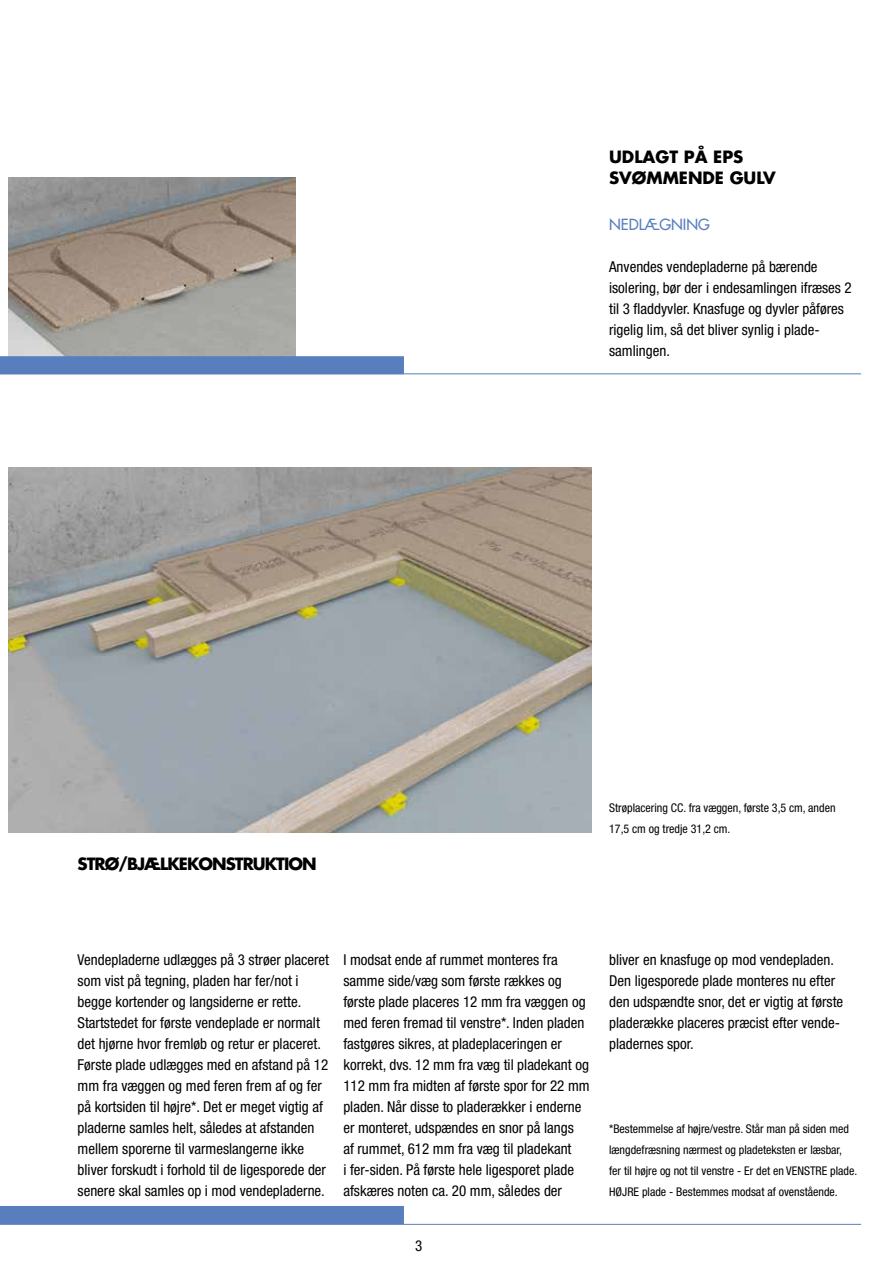
<style>
.page{position:relative;width:893px;height:1263px;background:#fff}
.page>*{position:absolute;margin:0;border:0;box-sizing:border-box;transform-origin:0 0}
.t1{font:700 16.5px/21px "CK Futura";color:#000}
.t2{font:700 16.5px "CK Futura";letter-spacing:-.06em;color:#000}
.t3{font:condensed 15px/21px "Helvetica Neue";color:#000}
.t4{font:15px "CK Futura";color:#587ebe}
.t5{font:condensed 12px/21px "Helvetica Neue";color:#000}
</style>
<div class="page">
<img style="left:9px;top:468px;width:582px;height:364px">
<img style="left:9px;top:178px;width:287px;height:178px">
<div style="left:0;top:356px;width:404px;height:18px;background:#587ebe"></div>
<div style="left:0;top:1206px;width:404px;height:18px;background:#587ebe"></div>
<hr style="left:0;top:373px;width:861px;height:1px;background:#587ebe">
<hr style="left:0;top:1224px;width:861px;height:1px;background:#587ebe">
<p class="t1" style="left:609px;top:146px;width:168px">UDLAGT PÅ EPS<br>SVØMMENDE GULV</p>
<p class="t4" style="left:609px;top:215px;width:102px">NEDLÆGNING</p>
<p class="t3" style="left:609px;top:256px;width:244px">Anvendes vendepladerne på bærende isolering, bør der i endesamlingen ifræses 2 til 3 fladdyvler. Knasfuge og dyvler påføres rigelig lim, så det bliver synlig i plade&shy;samlingen.</p>
<p class="t2" style="left:78px;top:852px;width:241px">STRØ/BJÆLKEKONSTRUKTION</p>
<p class="t5" style="left:609px;top:797px;width:228px">Strøplacering CC. fra væggen, første 3,5 cm, anden<br>17,5 cm og tredje 31,2 cm.</p>
<p class="t3" style="left:78px;top:949px;width:253px">Vendepladerne udlægges på 3 strøer placeret som vist på tegning, pladen har fer/not i begge kortender og langsiderne er rette.<br>Startstedet for første vendeplade er normalt det hjørne hvor fremløb og retur er placeret.<br>Første plade udlægges med en afstand på 12 mm fra væggen og med feren frem af og fer på kortsiden til højre*. Det er meget vigtig af pladerne samles helt, således at afstanden mellem sporerne til varmeslangerne ikke bliver forskudt i forhold til de ligesporede der senere skal samles op i mod vendepladerne.</p>
<p class="t3" style="left:343px;top:949px;width:248px">I modsat ende af rummet monteres fra samme side/væg som første rækkes og første plade placeres 12 mm fra væggen og med feren fremad til venstre*. Inden pladen fastgøres sikres, at pladeplaceringen er korrekt, dvs. 12 mm fra væg til pladekant og 112 mm fra midten af første spor for 22 mm pladen. Når disse to pladerækker i enderne er monteret, udspændes en snor på langs<br>af rummet, 612 mm fra væg til pladekant<br>i fer-siden. På første hele ligesporet plade afskæres noten ca. 20 mm, således der</p>
<p class="t3" style="left:609px;top:949px;width:236px">bliver en knasfuge op mod vendepladen.<br>Den ligesporede plade monteres nu efter den udspændte snor, det er vigtig at første pladerække placeres præcist efter vende&shy;pladernes spor.</p>
<p class="t5" style="left:609px;top:1118px;width:250px">*Bestemmelse af højre/vestre. Står man på siden med længdefræsning nærmest og pladeteksten er læsbar,<br>fer til højre og not til venstre - Er det en VENSTRE plade.<br>HØJRE plade - Bestemmes modsat af ovenstående.</p>
<p class="t3" style="left:415px;top:1235px;width:9px">3</p>
</div>
